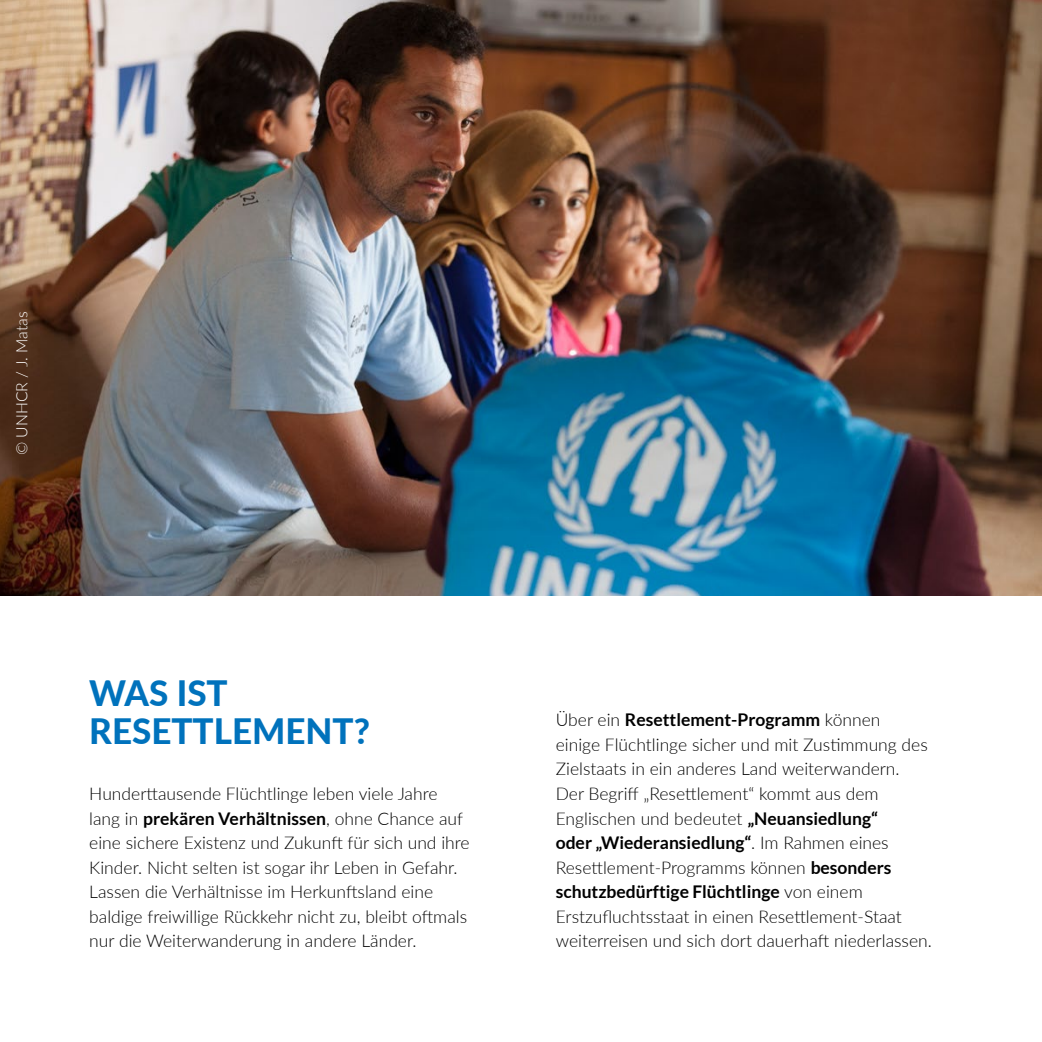
<style>
.page{position:relative;width:1042px;height:1042px;background:#fff}
.page>*{position:absolute;margin:0;border:0;box-sizing:border-box;transform-origin:0 0}
.t1{font:800 35px/38.5px "Lato";color:#0072bc}
.t2{font:300 17.5px/24.5px "Lato";color:#000}
.t3{font:300 15.75px "Lato";color:#fff}
.s1{font-weight:700}
</style>
<div class="page">
<img style="left:0;top:0;width:1042px;height:595px">
<p class="t3" style="left:11px;top:455px;width:145px;rotate:-90deg">© UNHCR / J. Matas</p>
<h1 class="t1" style="left:89px;top:672px;width:282px">WAS IST<br>RESETTLEMENT?</h1>
<p class="t2" style="left:89px;top:781px;width:382px">Hunderttausende Flüchtlinge leben viele Jahre lang in <span class="s1">prekären Verhältnissen</span>, ohne Chance auf eine sichere Existenz und Zukunft für sich und ihre Kinder. Nicht selten ist sogar ihr Leben in Gefahr.<br>Lassen die Verhältnisse im Herkunftsland eine baldige freiwillige Rückkehr nicht zu, bleibt oftmals nur die Weiterwanderung in andere Länder.</p>
<p class="t2" style="left:556px;top:707px;width:378px">Über ein <span class="s1">Resettlement-Programm</span> können<br>einige Flüchtlinge sicher und mit Zustimmung des Zielstaats in ein anderes Land weiterwandern.<br>Der Begriff „Resettlement“ kommt aus dem Englischen und bedeutet <span class="s1">„Neuansiedlung“<br>oder „Wiederansiedlung“</span>. Im Rahmen eines Resettlement-Programms können <span class="s1">besonders schutzbedürftige Flüchtlinge</span> von einem Erstzufluchtsstaat in einen Resettlement-Staat weiterreisen und sich dort dauerhaft niederlassen.</p>
</div>
